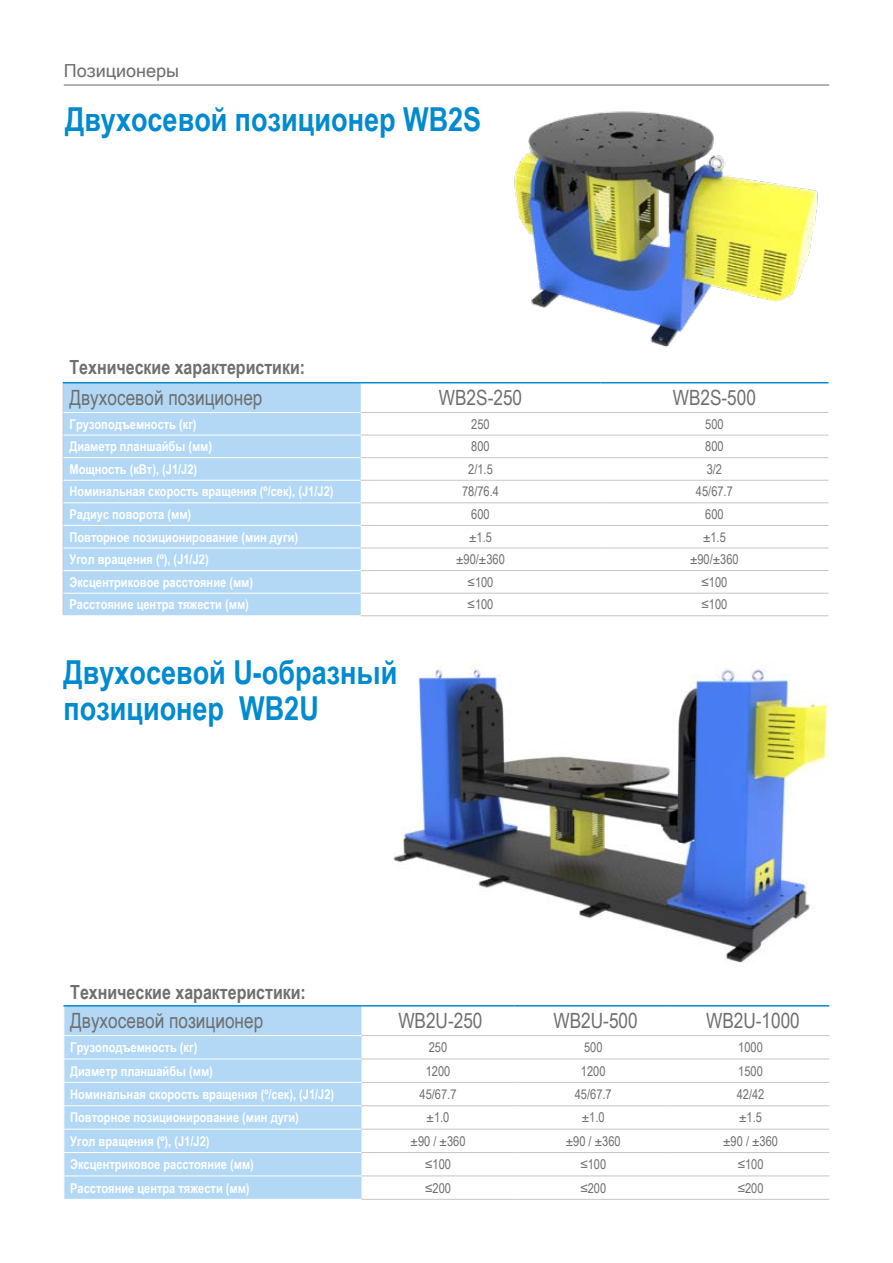
<style>
.page{position:relative;width:893px;height:1263px;background:#fff}
.page>*{position:absolute;margin:0;border:0;box-sizing:border-box;transform-origin:0 0}
.t1{font:700 33px/36px "Arial Narrow";color:#008acf}
.t2{font:21px "Arial Narrow";color:#6f6f6e}
.t3{font:700 19.5px "Arial Narrow";color:#6f6f6e}
.t4{font:18px "Microsoft Sans Serif";color:#6f6f6e}
.t5{font:700 13.5px "Arial Narrow";color:#fff}
.t6{font:13.5px "Arial Narrow";color:#6f6f6e}
</style>
<div class="page">
<hr style="left:64px;top:84px;width:765px;height:2px;background:#9c9b9b">
<div style="left:64px;top:1006px;width:297px;height:193px;background:#b2d8f6"></div>
<hr style="left:63px;top:1035px;width:298px;height:1px;background:#fff">
<hr style="left:63px;top:1058px;width:298px;height:1px;background:#fff">
<hr style="left:63px;top:1082px;width:298px;height:1px;background:#fff">
<hr style="left:63px;top:1105px;width:298px;height:1px;background:#fff">
<hr style="left:63px;top:1129px;width:298px;height:1px;background:#fff">
<hr style="left:63px;top:1152px;width:298px;height:1px;background:#fff">
<hr style="left:63px;top:1175px;width:298px;height:1px;background:#fff">
<hr style="left:361px;top:1035px;width:154px;height:1px;background:#c5c5c5">
<hr style="left:515px;top:1035px;width:157px;height:1px;background:#c5c5c5">
<hr style="left:672px;top:1035px;width:157px;height:1px;background:#c5c5c5">
<hr style="left:361px;top:1058px;width:154px;height:1px;background:#c5c5c5">
<hr style="left:515px;top:1058px;width:157px;height:1px;background:#c5c5c5">
<hr style="left:672px;top:1058px;width:157px;height:1px;background:#c5c5c5">
<hr style="left:361px;top:1082px;width:154px;height:1px;background:#c5c5c5">
<hr style="left:515px;top:1082px;width:157px;height:1px;background:#c5c5c5">
<hr style="left:672px;top:1082px;width:157px;height:1px;background:#c5c5c5">
<hr style="left:361px;top:1105px;width:154px;height:1px;background:#c5c5c5">
<hr style="left:515px;top:1105px;width:157px;height:1px;background:#c5c5c5">
<hr style="left:672px;top:1105px;width:157px;height:1px;background:#c5c5c5">
<hr style="left:361px;top:1129px;width:154px;height:1px;background:#c5c5c5">
<hr style="left:515px;top:1129px;width:157px;height:1px;background:#c5c5c5">
<hr style="left:672px;top:1129px;width:157px;height:1px;background:#c5c5c5">
<hr style="left:361px;top:1152px;width:154px;height:1px;background:#c5c5c5">
<hr style="left:515px;top:1152px;width:157px;height:1px;background:#c5c5c5">
<hr style="left:672px;top:1152px;width:157px;height:1px;background:#c5c5c5">
<hr style="left:361px;top:1175px;width:154px;height:1px;background:#c5c5c5">
<hr style="left:515px;top:1175px;width:157px;height:1px;background:#c5c5c5">
<hr style="left:672px;top:1175px;width:157px;height:1px;background:#c5c5c5">
<hr style="left:361px;top:1199px;width:154px;height:1px;background:#c5c5c5">
<hr style="left:515px;top:1199px;width:157px;height:1px;background:#c5c5c5">
<hr style="left:672px;top:1199px;width:157px;height:1px;background:#c5c5c5">
<hr style="left:63px;top:1005px;width:298px;height:1px;background:#008acf">
<hr style="left:361px;top:1005px;width:154px;height:1px;background:#008acf">
<hr style="left:515px;top:1005px;width:157px;height:1px;background:#008acf">
<hr style="left:672px;top:1005px;width:157px;height:1px;background:#008acf">
<img style="left:393px;top:667px;width:436px;height:296px">
<img style="left:514px;top:111px;width:304px;height:236px">
<div style="left:64px;top:383px;width:297px;height:232px;background:#b2d8f6"></div>
<svg style="left:63px;top:383px;width:1px;height:232px"></svg>
<hr style="left:63px;top:412px;width:298px;height:1px;background:#fff">
<hr style="left:63px;top:435px;width:298px;height:1px;background:#fff">
<hr style="left:63px;top:457px;width:298px;height:1px;background:#fff">
<hr style="left:63px;top:480px;width:298px;height:1px;background:#fff">
<hr style="left:63px;top:502px;width:298px;height:1px;background:#fff">
<hr style="left:63px;top:525px;width:298px;height:1px;background:#fff">
<hr style="left:63px;top:548px;width:298px;height:1px;background:#fff">
<hr style="left:63px;top:570px;width:298px;height:1px;background:#fff">
<hr style="left:63px;top:593px;width:298px;height:1px;background:#fff">
<hr style="left:361px;top:412px;width:239px;height:1px;background:#c5c5c5">
<hr style="left:600px;top:412px;width:228px;height:1px;background:#c5c5c5">
<hr style="left:361px;top:435px;width:239px;height:1px;background:#c5c5c5">
<hr style="left:600px;top:435px;width:228px;height:1px;background:#c5c5c5">
<hr style="left:361px;top:457px;width:239px;height:1px;background:#c5c5c5">
<hr style="left:600px;top:457px;width:228px;height:1px;background:#c5c5c5">
<hr style="left:361px;top:480px;width:239px;height:1px;background:#c5c5c5">
<hr style="left:600px;top:480px;width:228px;height:1px;background:#c5c5c5">
<hr style="left:361px;top:502px;width:239px;height:1px;background:#c5c5c5">
<hr style="left:600px;top:502px;width:228px;height:1px;background:#c5c5c5">
<hr style="left:361px;top:525px;width:239px;height:1px;background:#c5c5c5">
<hr style="left:600px;top:525px;width:228px;height:1px;background:#c5c5c5">
<hr style="left:361px;top:548px;width:239px;height:1px;background:#c5c5c5">
<hr style="left:600px;top:548px;width:228px;height:1px;background:#c5c5c5">
<hr style="left:361px;top:570px;width:239px;height:1px;background:#c5c5c5">
<hr style="left:600px;top:570px;width:228px;height:1px;background:#c5c5c5">
<hr style="left:361px;top:593px;width:239px;height:1px;background:#c5c5c5">
<hr style="left:600px;top:593px;width:228px;height:1px;background:#c5c5c5">
<hr style="left:361px;top:615px;width:239px;height:1px;background:#c5c5c5">
<hr style="left:600px;top:615px;width:228px;height:1px;background:#c5c5c5">
<hr style="left:63px;top:382px;width:298px;height:1px;background:#008acf">
<hr style="left:361px;top:382px;width:239px;height:1px;background:#008acf">
<hr style="left:600px;top:382px;width:228px;height:1px;background:#008acf">
<h3 class="t4" style="left:64px;top:59px;width:117px">Позиционеры</h3>
<h1 class="t1" style="left:65px;top:100px;width:418px">Двухосевой позиционер WB2S</h1>
<h3 class="t3" style="left:69px;top:352px;width:237px">Технические характеристики:</h3>
<h2 class="t2" style="left:69px;top:382px;width:195px">Двухосевой позиционер</h2>
<h2 class="t2" style="left:439px;top:382px;width:85px">WB2S-250</h2>
<h2 class="t2" style="left:673px;top:382px;width:85px">WB2S-500</h2>
<p class="t5" style="left:69px;top:414px;width:129px">Грузоподъемность (кг)</p>
<p class="t6" style="left:471px;top:414px;width:20px">250</p>
<p class="t6" style="left:705px;top:414px;width:20px">500</p>
<p class="t5" style="left:69px;top:436px;width:144px">Диаметр планшайбы (мм)</p>
<p class="t6" style="left:471px;top:437px;width:20px">800</p>
<p class="t6" style="left:705px;top:437px;width:20px">800</p>
<p class="t5" style="left:69px;top:459px;width:129px">Мощность (кВт), (J1/J2)</p>
<p class="t6" style="left:468px;top:459px;width:26px">2/1.5</p>
<p class="t6" style="left:707px;top:459px;width:17px">3/2</p>
<p class="t5" style="left:69px;top:481px;width:266px">Номинальная скорость вращения (º/сек), (J1/J2)</p>
<p class="t6" style="left:462px;top:482px;width:38px">78/76.4</p>
<p class="t6" style="left:696px;top:482px;width:38px">45/67.7</p>
<p class="t5" style="left:69px;top:504px;width:123px">Радиус поворота (мм)</p>
<p class="t6" style="left:471px;top:504px;width:20px">600</p>
<p class="t6" style="left:705px;top:504px;width:20px">600</p>
<p class="t5" style="left:69px;top:527px;width:230px">Повторное позиционирование (мин дуги)</p>
<p class="t6" style="left:469px;top:527px;width:24px">±1.5</p>
<p class="t6" style="left:703px;top:527px;width:24px">±1.5</p>
<p class="t5" style="left:69px;top:549px;width:141px">Угол вращения (º), (J1/J2)</p>
<p class="t6" style="left:456px;top:549px;width:50px">±90/±360</p>
<p class="t6" style="left:690px;top:549px;width:50px">±90/±360</p>
<p class="t5" style="left:69px;top:572px;width:185px">Эксцентриковое расстояние (мм)</p>
<p class="t6" style="left:468px;top:572px;width:27px">≤100</p>
<p class="t6" style="left:701px;top:572px;width:27px">≤100</p>
<p class="t5" style="left:69px;top:594px;width:181px">Расстояние центра тяжести (мм)</p>
<p class="t6" style="left:468px;top:595px;width:27px">≤100</p>
<p class="t6" style="left:701px;top:595px;width:27px">≤100</p>
<h1 class="t1" style="left:63px;top:653px;width:335px">Двухосевой U-образный позиционер WB2U</h1>
<h3 class="t3" style="left:70px;top:978px;width:237px">Технические характеристики:</h3>
<h2 class="t2" style="left:70px;top:1005px;width:195px">Двухосевой позиционер</h2>
<h2 class="t2" style="left:398px;top:1005px;width:86px">WB2U-250</h2>
<h2 class="t2" style="left:553px;top:1005px;width:86px">WB2U-500</h2>
<h2 class="t2" style="left:706px;top:1005px;width:95px">WB2U-1000</h2>
<p class="t5" style="left:70px;top:1037px;width:129px">Грузоподъемность (кг)</p>
<p class="t6" style="left:429px;top:1037px;width:20px">250</p>
<p class="t6" style="left:584px;top:1037px;width:20px">500</p>
<p class="t6" style="left:738px;top:1037px;width:26px">1000</p>
<p class="t5" style="left:70px;top:1060px;width:144px">Диаметр планшайбы (мм)</p>
<p class="t6" style="left:426px;top:1061px;width:26px">1200</p>
<p class="t6" style="left:581px;top:1061px;width:26px">1200</p>
<p class="t6" style="left:738px;top:1061px;width:26px">1500</p>
<p class="t5" style="left:70px;top:1084px;width:266px">Номинальная скорость вращения (º/сек), (J1/J2)</p>
<p class="t6" style="left:420px;top:1084px;width:38px">45/67.7</p>
<p class="t6" style="left:575px;top:1084px;width:38px">45/67.7</p>
<p class="t6" style="left:737px;top:1084px;width:29px">42/42</p>
<p class="t5" style="left:70px;top:1107px;width:230px">Повторное позиционирование (мин дуги)</p>
<p class="t6" style="left:427px;top:1108px;width:24px">±1.0</p>
<p class="t6" style="left:582px;top:1108px;width:24px">±1.0</p>
<p class="t6" style="left:739px;top:1108px;width:24px">±1.5</p>
<p class="t5" style="left:70px;top:1131px;width:141px">Угол вращения (º), (J1/J2)</p>
<p class="t6" style="left:411px;top:1131px;width:56px">±90 / ±360</p>
<p class="t6" style="left:566px;top:1131px;width:56px">±90 / ±360</p>
<p class="t6" style="left:723px;top:1131px;width:56px">±90 / ±360</p>
<p class="t5" style="left:70px;top:1154px;width:185px">Эксцентриковое расстояние (мм)</p>
<p class="t6" style="left:425px;top:1154px;width:27px">≤100</p>
<p class="t6" style="left:580px;top:1154px;width:27px">≤100</p>
<p class="t6" style="left:738px;top:1154px;width:27px">≤100</p>
<p class="t5" style="left:70px;top:1177px;width:181px">Расстояние центра тяжести (мм)</p>
<p class="t6" style="left:425px;top:1178px;width:27px">≤200</p>
<p class="t6" style="left:580px;top:1178px;width:27px">≤200</p>
<p class="t6" style="left:738px;top:1178px;width:27px">≤200</p>
</div>
